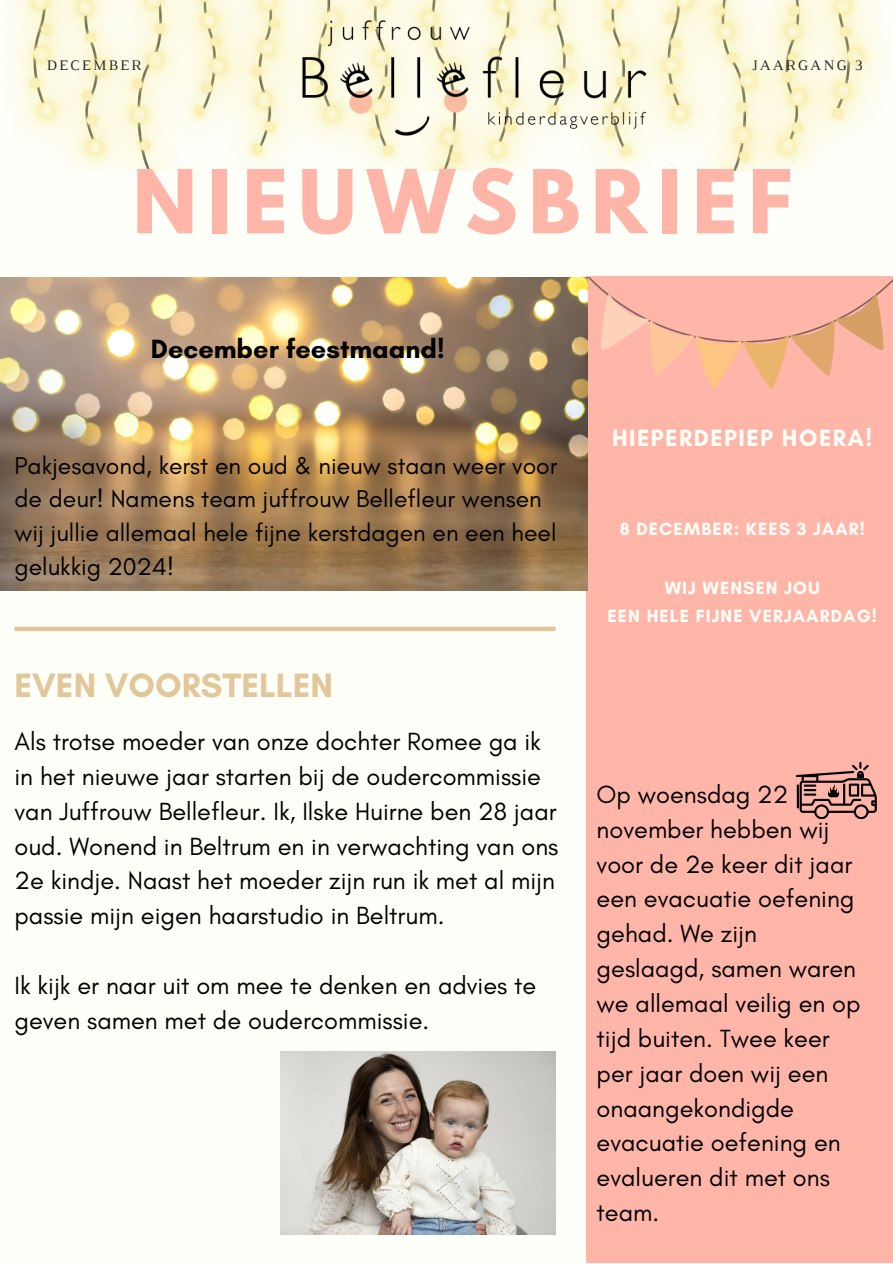
<style>
.page{position:relative;width:893px;height:1264px;background:#fff}
.page>*{position:absolute;margin:0;border:0;box-sizing:border-box;transform-origin:0 0}
.t1{font:700 78px "League Spartan";letter-spacing:.135em;color:#ffb6a9}
.t2{font:700 34.5px "Glacial Indifference";color:#e2c79a}
.t3{font:700 27px "Glacial Indifference";color:#000}
.t4{font:25.35px/34.8px "Glacial Indifference";color:#000}
.t5{font:24.75px "Glacial Indifference";color:#000}
.t6{font:700 24px "Glacial Indifference";letter-spacing:.06em;color:#fffff9}
.t7{font:700 18px "Glacial Indifference";letter-spacing:.06em;color:#fffff9}
.t8{font:14.85px "Luthier";letter-spacing:.14em;color:#222}
</style>
<div class="page">
<div style="left:0;top:0;width:892px;height:1262px;background:#fffff9"></div>
<div style="left:586px;top:277px;width:306px;height:985px;background:#ffb6a9"></div>
<img style="left:16px;top:0;width:863px;height:170px">
<img style="left:258px;top:10px;width:432px;height:139px">
<svg style="left:588px;top:277px;width:304px;height:112px"></svg>
<div style="left:15px;top:626px;width:540px;height:5px;background:#e2c79a"></div>
<img style="left:0;top:277px;width:587px;height:313px">
<svg style="left:795px;top:761px;width:81px;height:57px"></svg>
<img style="left:281px;top:1051px;width:274px;height:183px">
<p class="t8" style="left:46px;top:60px;width:96px">DECEMBER</p>
<p class="t8" style="left:751px;top:60px;width:113px">JAARGANG 3</p>
<p class="t1" style="left:133px;top:163px;width:661px">NIEUWSBRIEF</p>
<p class="t3" style="left:151px;top:333px;width:295px">December feestmaand!</p>
<p class="t5" style="left:15px;top:450px;width:544px">Pakjesavond, kerst en oud &amp; nieuw staan weer voor</p>
<p class="t5" style="left:15px;top:484px;width:528px">de deur! Namens team juffrouw Bellefleur wensen</p>
<p class="t5" style="left:15px;top:518px;width:543px">wij jullie allemaal hele fijne kerstdagen en een heel</p>
<p class="t5" style="left:15px;top:551px;width:161px">gelukkig 2024!</p>
<p class="t2" style="left:15px;top:664px;width:320px">EVEN VOORSTELLEN</p>
<p class="t4" style="left:15px;top:723px;width:545px">Als trotse moeder van onze dochter Romee ga ik in het nieuwe jaar starten bij de oudercommissie van Juffrouw Bellefleur. Ik, Ilske Huirne ben 28 jaar oud. Wonend in Beltrum en in verwachting van ons 2e kindje. Naast het moeder zijn run ik met al mijn passie mijn eigen haarstudio in Beltrum.</p>
<p class="t4" style="left:15px;top:967px;width:523px">Ik kijk er naar uit om mee te denken en advies te geven samen met de oudercommissie.</p>
<p class="t6" style="left:612px;top:423px;width:261px">HIEPERDEPIEP HOERA!</p>
<p class="t7" style="left:619px;top:518px;width:247px">8 DECEMBER: KEES 3 JAAR!</p>
<p class="t7" style="left:664px;top:576px;width:156px">WIJ WENSEN JOU</p>
<p class="t7" style="left:607px;top:604px;width:271px">EEN HELE FIJNE VERJAARDAG!</p>
<p class="t4" style="left:596px;top:776px;width:265px">Op woensdag 22 november hebben wij voor de 2e keer dit jaar een evacuatie oefening gehad. We zijn geslaagd, samen waren we allemaal veilig en op tijd buiten. Twee keer per jaar doen wij een onaangekondigde evacuatie oefening en evalueren dit met ons team.</p>
</div>
